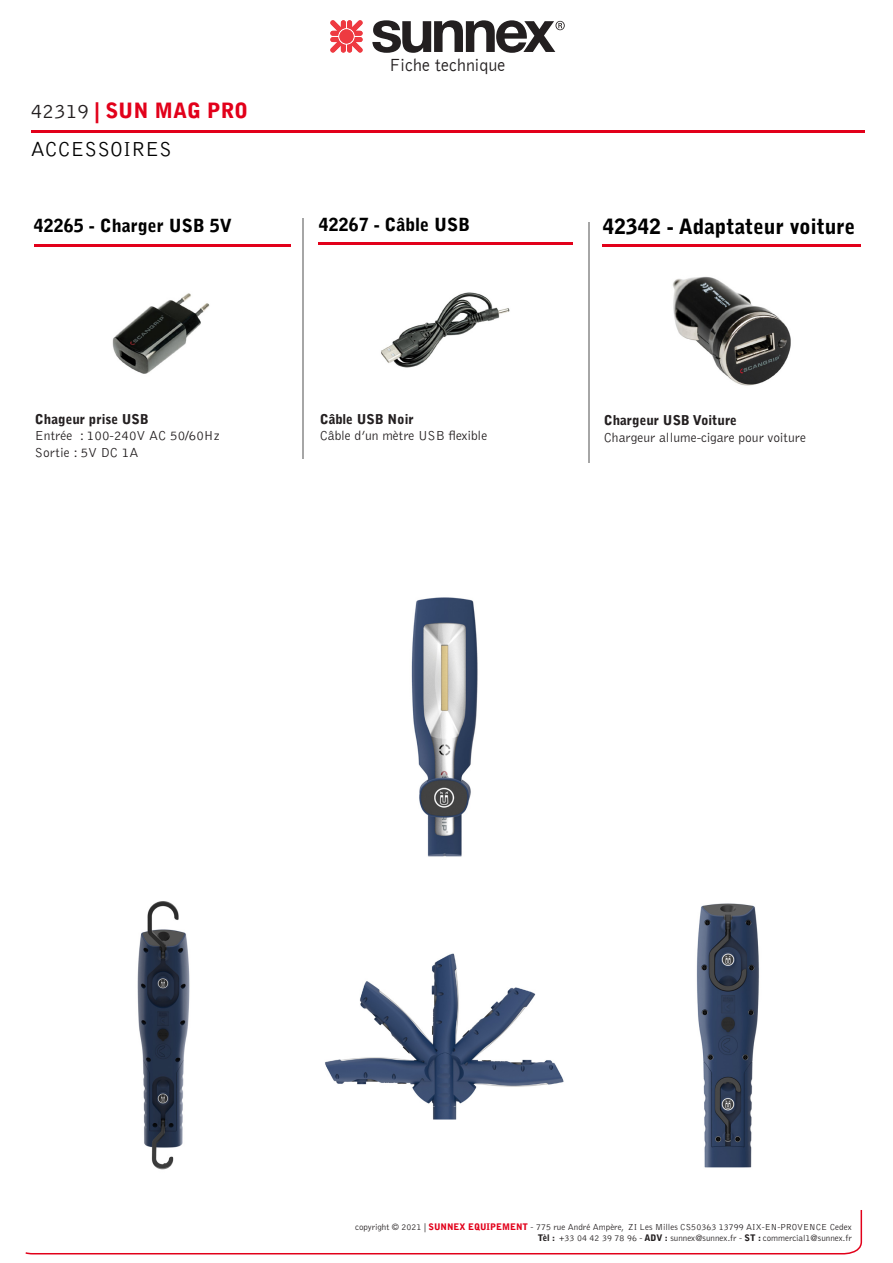
<style>
.page{position:relative;width:893px;height:1263px;background:#fff}
.page>*{position:absolute;margin:0;border:0;box-sizing:border-box;transform-origin:0 0}
.t1{font:900 21px "Bell Gothic Std";color:#000}
.t2{font:900 21px "Bell Gothic Std";color:#e2001a}
.t3{font:300 21px "Bell Gothic Std";color:#000}
.t4{font:900 18px "Bell Gothic Std";color:#000}
.t5{font:300 18px "Bell Gothic";color:#231f20}
.t6{font:300 13.5px "Bell Gothic Std";color:#231f20}
.t7{font:900 13.5px "Bell Gothic Std";color:#231f20}
.t8{font:300 9px "Bell Gothic Std";color:#231f20}
.s1{font-weight:300;color:#231f20}
.s2{font-weight:900;color:#e2001a}
.s3{font-weight:900}
</style>
<div class="page">
<svg style="left:25px;top:1210px;width:838px;height:45px"></svg>
<svg style="left:330px;top:20px;width:33px;height:33px"></svg>
<svg style="left:372px;top:20px;width:192px;height:33px"></svg>
<hr style="left:31px;top:130px;width:833px;height:3px;background:#e2001a">
<hr style="left:34px;top:244px;width:256px;height:3px;background:#e2001a">
<hr style="left:303px;top:218px;width:1px;height:241px;background:#a6a6a6">
<hr style="left:319px;top:243px;width:254px;height:2px;background:#e2001a">
<img style="left:381px;top:292px;width:129px;height:76px">
<hr style="left:588px;top:222px;width:1px;height:240px;background:#a6a6a6">
<hr style="left:603px;top:244px;width:258px;height:3px;background:#e2001a">
<img style="left:673px;top:276px;width:118px;height:110px">
<img style="left:112px;top:293px;width:98px;height:81px">
<img style="left:325px;top:953px;width:239px;height:167px">
<img style="left:696px;top:903px;width:63px;height:265px">
<img style="left:137px;top:901px;width:53px;height:269px">
<img style="left:411px;top:597px;width:67px;height:260px">
<p class="t2" style="left:31px;top:98px;width:219px"><span class="s1">42319</span> | SUN MAG PRO</p>
<p class="t3" style="left:31px;top:138px;width:143px">ACCESSOIRES</p>
<p class="t4" style="left:34px;top:215px;width:199px">42265 - Charger USB 5V</p>
<p class="t7" style="left:35px;top:411px;width:115px">Chageur prise USB</p>
<p class="t6" style="left:35px;top:429px;width:186px">Entrée : 100-240V AC 50/60Hz</p>
<p class="t6" style="left:35px;top:445px;width:105px">Sortie : 5V DC 1A</p>
<p class="t5" style="left:390px;top:55px;width:118px">Fiche technique</p>
<p class="t4" style="left:319px;top:214px;width:153px">42267 - Câble USB</p>
<p class="t7" style="left:320px;top:411px;width:96px">Câble USB Noir</p>
<p class="t6" style="left:320px;top:429px;width:169px">Câble d’un mètre USB flexible</p>
<p class="t1" style="left:603px;top:214px;width:254px">42342 - Adaptateur voiture</p>
<p class="t7" style="left:604px;top:413px;width:135px">Chargeur USB Voiture</p>
<p class="t6" style="left:604px;top:430px;width:204px">Chargeur allume-cigare pour voiture</p>
<p class="t8" style="left:355px;top:1222px;width:498px">copyright © 2021 | <span class="s2">SUNNEX EQUIPEMENT</span> - 775 rue André Ampère, ZI Les Milles CS50363 13799 AIX-EN-PROVENCE Cedex</p>
<p class="t8" style="left:538px;top:1233px;width:316px"><span class="s3">Tèl :</span> +33 04 42 39 78 96 - <span class="s3">ADV :</span> sunnex@sunnex.fr - <span class="s3">ST :</span> commercial1@sunnex.fr</p>
</div>
